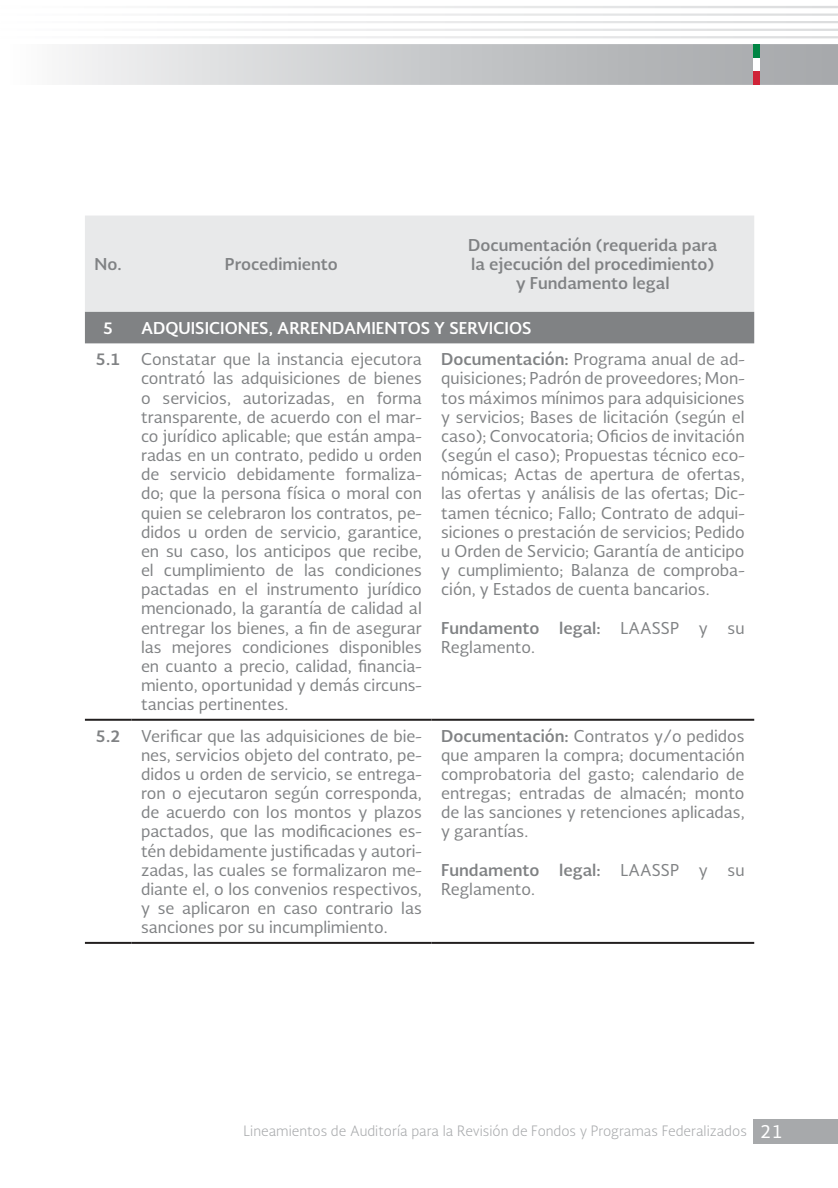
<style>
.page{position:relative;width:838px;height:1188px;background:#fff}
.page>*{position:absolute;margin:0;border:0;box-sizing:border-box;transform-origin:0 0}
.t1{font:15.9px/19.2px "Soberana Sans";color:#808284;text-align:justify}
.t2{font:700 15.9px/19.2px "Soberana Sans";color:#808284;text-align:center}
.t3{font:700 15.9px "Soberana Sans";color:#fff}
.t4{font:300 13.95px "Soberana Sans";color:#a7a9ab}
.s1{font-weight:700}
.s2{font-weight:400;font-size:18px;color:#fff}
</style>
<div class="page">
<img style="left:66px;top:45px;width:771px;height:40px">
<div style="left:752px;top:1119px;width:85px;height:25px;background:#a7a9ab"></div>
<div style="left:752px;top:45px;width:7px;height:13px;background:#008544"></div>
<div style="left:752px;top:58px;width:7px;height:13px;background:#fff"></div>
<div style="left:752px;top:71px;width:7px;height:14px;background:#cf2337"></div>
<div style="left:85px;top:216px;width:669px;height:96px;background:#e8e9ea"></div>
<div style="left:85px;top:312px;width:669px;height:31px;background:#808284"></div>
<hr style="left:85px;top:719px;width:46px;height:2px;background:#221f1f">
<hr style="left:131px;top:719px;width:300px;height:2px;background:#221f1f">
<hr style="left:431px;top:719px;width:323px;height:2px;background:#221f1f">
<hr style="left:85px;top:942px;width:46px;height:2px;background:#221f1f">
<hr style="left:131px;top:942px;width:300px;height:2px;background:#221f1f">
<hr style="left:431px;top:942px;width:323px;height:2px;background:#221f1f">
<p class="t2" style="left:95px;top:254px;width:29px">No.</p>
<p class="t2" style="left:225px;top:254px;width:114px">Procedimiento</p>
<p class="t2" style="left:468px;top:235px;width:251px">Documentación (requerida para la ejecución del procedimiento) y Fundamento legal</p>
<p class="t3" style="left:103px;top:318px;width:12px">5</p>
<p class="t3" style="left:141px;top:318px;width:392px">ADQUISICIONES, ARRENDAMIENTOS Y SERVICIOS</p>
<p class="t2" style="left:96px;top:350px;width:26px">5.1</p>
<p class="t1" style="left:141px;top:350px;width:282px">Constatar que la instancia ejecutora contrató las adquisiciones de bienes o servicios, autorizadas, en forma transparente, de acuerdo con el mar&shy;co jurídico aplicable; que están ampa&shy;radas en un contrato, pedido u orden de servicio debidamente formaliza&shy;do; que la persona física o moral con quien se celebraron los contratos, pe&shy;didos u orden de servicio, garantice, en su caso, los anticipos que recibe, el cumplimiento de las condiciones pactadas en el instrumento jurídico mencionado, la garantía de calidad al entregar los bienes, a fin de asegurar las mejores condiciones disponibles en cuanto a precio, calidad, financia&shy;miento, oportunidad y demás circuns&shy;tancias pertinentes.</p>
<p class="t1" style="left:441px;top:350px;width:305px"><span class="s1">Documentación:</span> Programa anual de ad&shy;quisiciones; Padrón de proveedores; Mon&shy;tos máximos mínimos para adquisiciones y servicios; Bases de licitación (según el caso); Convocatoria; Oficios de invitación (según el caso); Propuestas técnico eco&shy;nómicas; Actas de apertura de ofertas, las ofertas y análisis de las ofertas; Dic&shy;tamen técnico; Fallo; Contrato de adqui&shy;siciones o prestación de servicios; Pedido u Orden de Servicio; Garantía de anticipo y cumplimiento; Balanza de comproba&shy;ción, y Estados de cuenta bancarios.</p>
<p class="t1" style="left:441px;top:618px;width:305px"><span class="s1">Fundamento legal:</span> LAASSP y su<br>Reglamento.</p>
<p class="t2" style="left:96px;top:726px;width:26px">5.2</p>
<p class="t1" style="left:141px;top:726px;width:282px">Verificar que las adquisiciones de bie&shy;nes, servicios objeto del contrato, pe&shy;didos u orden de servicio, se entrega&shy;ron o ejecutaron según corresponda, de acuerdo con los montos y plazos pactados, que las modificaciones es&shy;tén debidamente justificadas y autori&shy;zadas, las cuales se formalizaron me&shy;diante el, o los convenios respectivos, y se aplicaron en caso contrario las sanciones por su incumplimiento.</p>
<p class="t1" style="left:441px;top:726px;width:305px"><span class="s1">Documentación:</span> Contratos y/o pedidos que amparen la compra; documentación comprobatoria del gasto; calendario de entregas; entradas de almacén; monto de las sanciones y retenciones aplicadas, y garantías.</p>
<p class="t1" style="left:441px;top:860px;width:305px"><span class="s1">Fundamento legal:</span> LAASSP y su<br>Reglamento.</p>
<p class="t4" style="left:243px;top:1124px;width:541px">Lineamientos de Auditoría para la Revisión de Fondos y Programas Federalizados <span class="s2">21</span></p>
</div>
